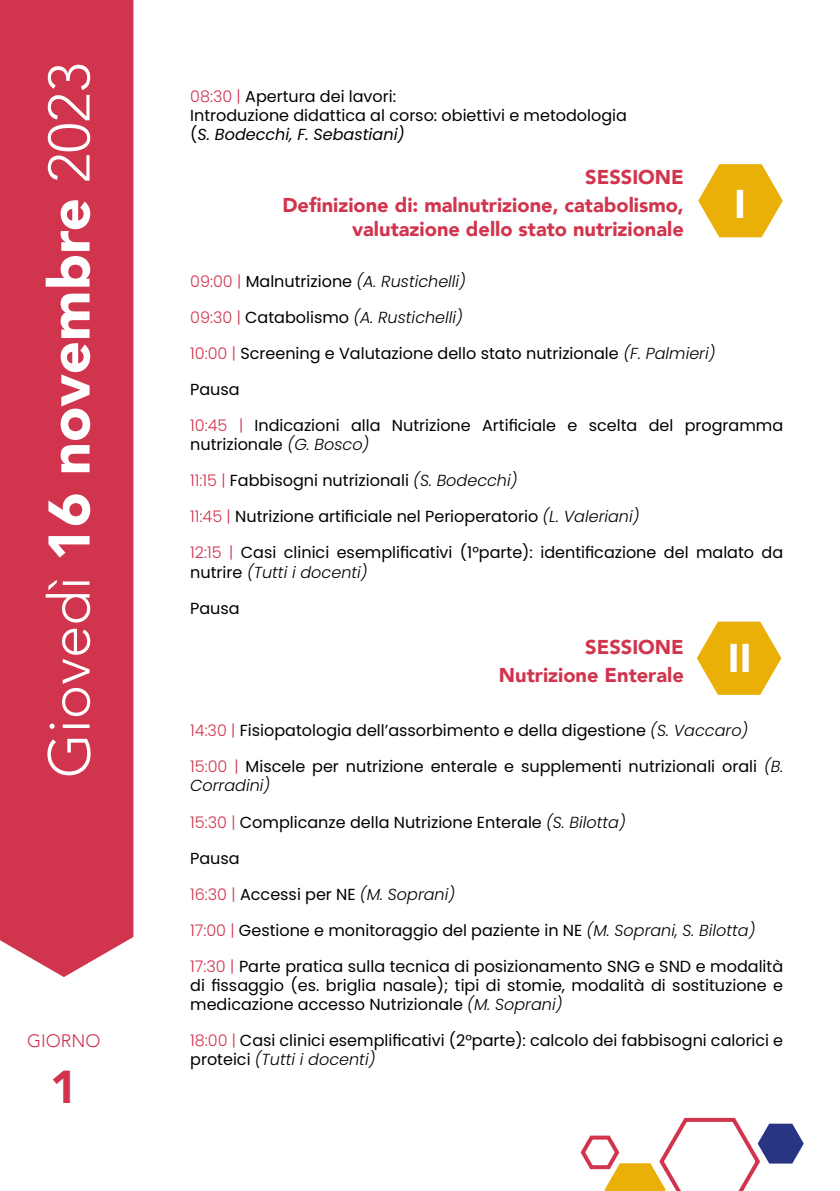
<style>
.page{position:relative;width:840px;height:1191px;background:#fff}
.page>*{position:absolute;margin:0;border:0;box-sizing:border-box;transform-origin:0 0}
.t1{font:300 58px "Avenir";color:#fff}
.t2{font:900 46px "Avenir";color:#d1354e}
.t3{font:900 40px "Avenir";color:#fff}
.t4{font:900 20px/28px "Avenir";color:#d1354e;text-align:right}
.t5{font:300 18px "Avenir";color:#d1354e}
.t6{font:16px/19.2px "Poppins";color:#000}
.t7{font:italic 300 16px "Poppins";color:#000}
.s1{font-weight:900}
.s2{font-weight:300;color:#d1354e}
.s3{font-style:italic}
.s4{font-style:normal;color:#d1354e}
.s5{font-weight:400;font-style:normal}
.s6{font-weight:300;font-style:italic}
</style>
<div class="page">
<svg style="left:698px;top:164px;width:84px;height:73px"></svg>
<svg style="left:696px;top:621px;width:85px;height:74px"></svg>
<svg style="left:580px;top:1117px;width:223px;height:74px"></svg>
<div style="left:0;top:0;width:133px;height:977px;background:#d1354e"></div>
<h1 class="t1" style="left:35px;top:778px;width:717px;rotate:-90deg">Giovedì <span class="s1">16 novembre</span> 2023</h1>
<p class="t5" style="left:27px;top:1030px;width:75px">GIORNO</p>
<h2 class="t2" style="left:50px;top:1047px;width:29px">1</h2>
<p class="t6" style="left:190px;top:87px;width:438px"><span class="s2">08:30 |</span> Apertura dei lavori:<br>Introduzione didattica al corso: obiettivi e metodologia (<span class="s3">S. Bodecchi, F. Sebastiani)</span></p>
<p class="t4" style="left:282px;top:162px;width:403px">SESSIONE<br>Definizione di: malnutrizione, catabolismo,</p>
<p class="t4" style="left:352px;top:214px;width:333px">valutazione dello stato nutrizionale</p>
<h3 class="t3" style="left:733px;top:170px;width:13px">I</h3>
<p class="t7" style="left:190px;top:272px;width:277px"><span class="s4">09:00 |</span> <span class="s5">Malnutrizione</span> (A. Rustichelli)</p>
<p class="t7" style="left:190px;top:308px;width:274px"><span class="s4">09:30 |</span> <span class="s5">Catabolismo</span> (A. Rustichelli)</p>
<p class="t6" style="left:190px;top:344px;width:526px"><span class="s2">10:00 |</span> Screening e Valutazione dello stato nutrizionale <span class="s6">(F. Palmieri)</span></p>
<p class="t6" style="left:190px;top:380px;width:51px">Pausa</p>
<p class="t6" style="left:190px;top:416px;width:594px"><span class="s2">10:45 |</span> Indicazioni alla Nutrizione Artificiale e scelta del programma nutrizionale <span class="s6">(G. Bosco)</span></p>
<p class="t6" style="left:190px;top:471px;width:328px"><span class="s2">11:15 |</span> Fabbisogni nutrizionali <span class="s6">(S. Bodecchi)</span></p>
<p class="t6" style="left:190px;top:507px;width:450px"><span class="s2">11:45 |</span> Nutrizione artificiale nel Perioperatorio <span class="s6">(L. Valeriani)</span></p>
<p class="t6" style="left:190px;top:543px;width:594px"><span class="s2">12:15 |</span> Casi clinici esemplificativi (1°parte): identificazione del malato da nutrire <span class="s6">(Tutti i docenti)</span></p>
<p class="t6" style="left:190px;top:598px;width:51px">Pausa</p>
<p class="t4" style="left:498px;top:633px;width:186px">SESSIONE<br>Nutrizione Enterale</p>
<h3 class="t3" style="left:727px;top:624px;width:25px">II</h3>
<p class="t6" style="left:190px;top:721px;width:559px"><span class="s2">14:30 |</span> Fisiopatologia dell’assorbimento e della digestione <span class="s6">(S. Vaccaro)</span></p>
<p class="t6" style="left:190px;top:757px;width:594px"><span class="s2">15:00 |</span> Miscele per nutrizione enterale e supplementi nutrizionali orali <span class="s6">(B.<br>Corradini)</span></p>
<p class="t6" style="left:190px;top:812px;width:437px"><span class="s2">15:30 |</span> Complicanze della Nutrizione Enterale <span class="s6">(S. Bilotta)</span></p>
<p class="t6" style="left:190px;top:848px;width:51px">Pausa</p>
<p class="t6" style="left:190px;top:884px;width:266px"><span class="s2">16:30 |</span> Accessi per NE <span class="s6">(M. Soprani)</span></p>
<p class="t6" style="left:190px;top:920px;width:566px"><span class="s2">17:00 |</span> Gestione e monitoraggio del paziente in NE <span class="s6">(M. Soprani, S. Bilotta)</span></p>
<p class="t6" style="left:190px;top:956px;width:594px;text-align:justify"><span class="s2">17:30 |</span> Parte pratica sulla tecnica di posizionamento SNG e SND e modalità di fissaggio (es. briglia nasale); tipi di stomie, modalità di sostituzione e medicazione accesso Nutrizionale <span class="s6">(M. Soprani)</span></p>
<p class="t6" style="left:190px;top:1030px;width:594px"><span class="s2">18:00 |</span> Casi clinici esemplificativi (2°parte): calcolo dei fabbisogni calorici e proteici <span class="s6">(Tutti i docenti)</span></p>
</div>
